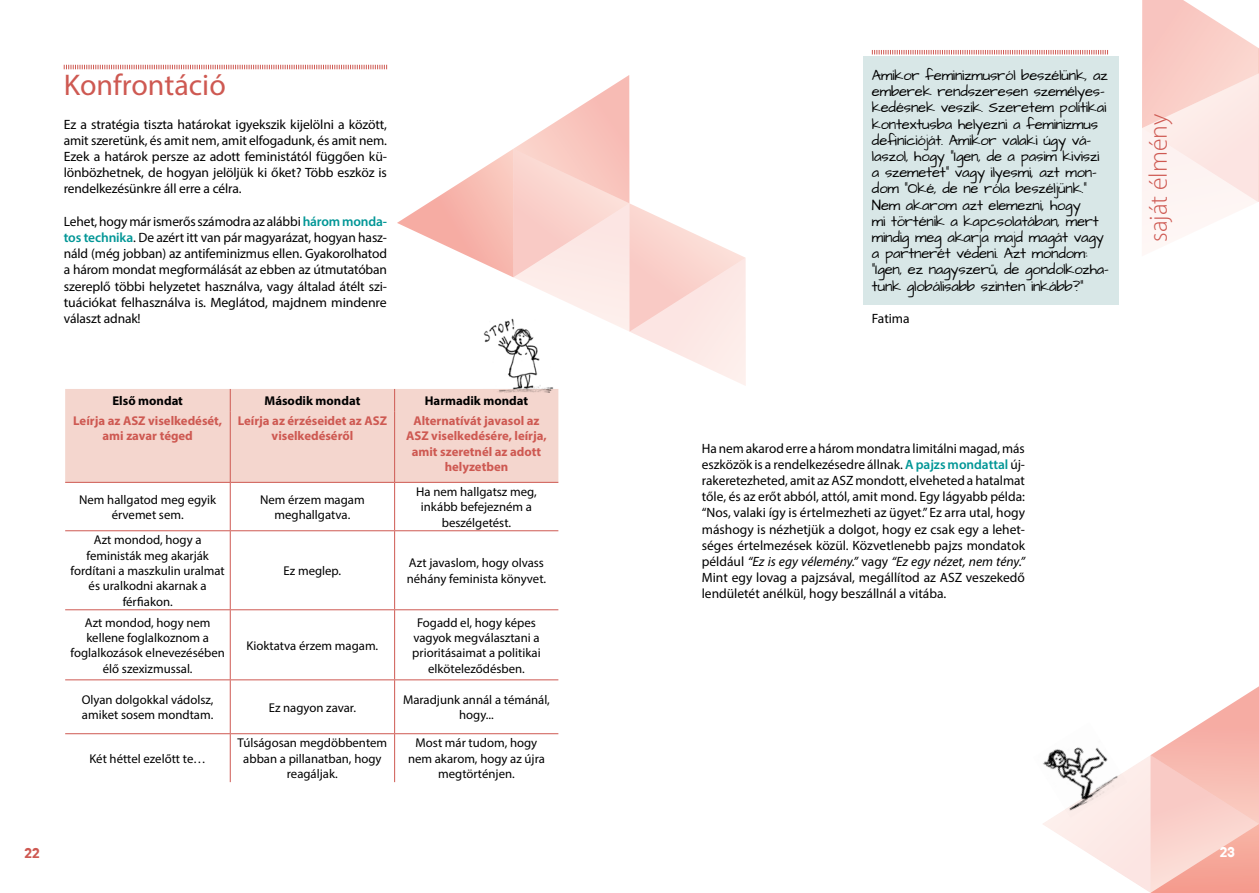
<style>
.page{position:relative;width:1259px;height:893px;background:#fff}
.page>*{position:absolute;margin:0;border:0;box-sizing:border-box;transform-origin:0 0}
.t1{font:30px "Myriad Pro";color:#ce5952}
.t2{font:300 25.65px "Myriad Pro";color:#ce5952}
.t3{font:15px/16.2px "Architects Daughter";letter-spacing:-.01em;color:#000}
.t4{font:13.5px/16.2px "Myriad Pro";letter-spacing:-.005em;color:#000;text-align:justify}
.t5{font:700 13.5px "Arvo";color:#ce5952}
.t6{font:700 13.5px "Arvo";color:#fff}
.t7{font:12.75px/15.3px "Myriad Pro";color:#000;text-align:center}
.t8{font:700 12.75px/15.3px "Myriad Pro";color:#ce5952;text-align:center}
.t9{font:700 12.75px "Myriad Pro";color:#000}
.s1{font-weight:600;color:#009696}
.s2{font-style:italic}
</style>
<div class="page">
<svg style="left:1043px;top:686px;width:216px;height:207px"></svg>
<img style="left:1065px;top:773px;width:62px;height:45px">
<svg style="left:64px;top:65px;width:323px;height:4px"></svg>
<div style="left:65px;top:389px;width:493px;height:93px;background:#f4d6ce"></div>
<svg style="left:230px;top:389px;width:1px;height:22px"></svg>
<hr style="left:230px;top:411px;width:1px;height:71px;background:#ce5952">
<hr style="left:394px;top:411px;width:1px;height:71px;background:#ce5952">
<hr style="left:65px;top:482px;width:165px;height:1px;background:#ce5952">
<hr style="left:65px;top:530px;width:165px;height:1px;background:#ce5952">
<hr style="left:65px;top:609px;width:165px;height:1px;background:#ce5952">
<hr style="left:65px;top:679px;width:165px;height:1px;background:#ce5952">
<hr style="left:230px;top:483px;width:1px;height:47px;background:#ce5952">
<hr style="left:230px;top:531px;width:1px;height:78px;background:#ce5952">
<hr style="left:230px;top:610px;width:1px;height:69px;background:#ce5952">
<hr style="left:230px;top:680px;width:1px;height:53px;background:#ce5952">
<hr style="left:230px;top:482px;width:165px;height:1px;background:#ce5952">
<hr style="left:230px;top:530px;width:165px;height:1px;background:#ce5952">
<hr style="left:230px;top:609px;width:165px;height:1px;background:#ce5952">
<hr style="left:230px;top:679px;width:165px;height:1px;background:#ce5952">
<hr style="left:394px;top:483px;width:1px;height:47px;background:#ce5952">
<hr style="left:394px;top:531px;width:1px;height:78px;background:#ce5952">
<hr style="left:394px;top:610px;width:1px;height:69px;background:#ce5952">
<hr style="left:394px;top:680px;width:1px;height:53px;background:#ce5952">
<hr style="left:395px;top:482px;width:163px;height:1px;background:#ce5952">
<hr style="left:395px;top:530px;width:163px;height:1px;background:#ce5952">
<hr style="left:395px;top:609px;width:163px;height:1px;background:#ce5952">
<hr style="left:395px;top:679px;width:163px;height:1px;background:#ce5952">
<hr style="left:65px;top:733px;width:165px;height:1px;background:#ce5952">
<hr style="left:230px;top:734px;width:1px;height:48px;background:#ce5952">
<hr style="left:230px;top:733px;width:165px;height:1px;background:#ce5952">
<hr style="left:394px;top:734px;width:1px;height:48px;background:#ce5952">
<hr style="left:395px;top:733px;width:163px;height:1px;background:#ce5952">
<div style="left:863px;top:57px;width:255px;height:248px;background:#d8e7e7"></div>
<svg style="left:872px;top:50px;width:236px;height:4px"></svg>
<svg style="left:1142px;top:0;width:117px;height:237px"></svg>
<svg style="left:394px;top:75px;width:352px;height:336px"></svg>
<img style="left:483px;top:318px;width:72px;height:76px">
<img style="left:1043px;top:722px;width:78px;height:87px">
<h1 class="t1" style="left:64px;top:66px;width:163px">Konfrontáció</h1>
<p class="t4" style="left:64px;top:116px;width:325px">Ez a stratégia tiszta határokat igyekszik kijelölni a között, amit szeretünk, és amit nem, amit elfogadunk, és amit nem.<br>Ezek a határok persze az adott feministától függően kü&shy;lönbözhetnek, de hogyan jelöljük ki őket? Több eszköz is rendelkezésünkre áll erre a célra.</p>
<p class="t4" style="left:64px;top:213px;width:325px">Lehet, hogy már ismerős számodra az alábbi <span class="s1">három monda&shy;tos technika</span>. De azért itt van pár magyarázat, hogyan hasz&shy;náld (még jobban) az antifeminizmus ellen. Gyakorolhatod a három mondat megformálását az ebben az útmutatóban szereplő többi helyzetet használva, vagy általad átélt szi&shy;tuációkat felhasználva is. Meglátod, majdnem mindenre választ adnak!</p>
<p class="t9" style="left:112px;top:392px;width:72px">Első mondat</p>
<p class="t9" style="left:264px;top:392px;width:97px">Második mondat</p>
<p class="t9" style="left:425px;top:392px;width:105px">Harmadik mondat</p>
<p class="t8" style="left:73px;top:413px;width:150px">Leírja az ASZ viselkedését, ami zavar téged</p>
<p class="t8" style="left:238px;top:413px;width:151px">Leírja az érzéseidet az ASZ viselkedéséről</p>
<p class="t8" style="left:406px;top:413px;width:142px">Alternatívát javasol az<br>ASZ viselkedésére, leírja, amit szeretnél az adott helyzetben</p>
<p class="t7" style="left:79px;top:492px;width:138px">Nem hallgatod meg egyik érvemet sem.</p>
<p class="t7" style="left:260px;top:492px;width:106px">Nem érzem magam meghallgatva.</p>
<p class="t7" style="left:416px;top:484px;width:122px">Ha nem hallgatsz meg, inkább befejezném a beszélgetést.</p>
<p class="t7" style="left:71px;top:532px;width:156px">Azt mondod, hogy a feministák meg akarják fordítani a maszkulin uralmat és uralkodni akarnak a férfiakon.</p>
<p class="t7" style="left:284px;top:563px;width:59px">Ez meglep.</p>
<p class="t7" style="left:407px;top:555px;width:141px;text-align:left">Azt javaslom, hogy olvass néhány feminista könyvet.</p>
<p class="t7" style="left:71px;top:614px;width:156px">Azt mondod, hogy nem kellene foglalkoznom a foglalkozások elnevezésében élő szexizmussal.</p>
<p class="t7" style="left:246px;top:637px;width:133px">Kioktatva érzem magam.</p>
<p class="t7" style="left:412px;top:614px;width:130px">Fogadd el, hogy képes vagyok megválasztani a prioritásaimat a politikai elköteleződésben.</p>
<p class="t7" style="left:82px;top:692px;width:133px;text-align:left">Olyan dolgokkal vádolsz, amiket sosem mondtam.</p>
<p class="t7" style="left:269px;top:699px;width:89px">Ez nagyon zavar.</p>
<p class="t7" style="left:403px;top:692px;width:148px">Maradjunk annál a témánál, hogy...</p>
<p class="t7" style="left:89px;top:751px;width:118px">Két héttel ezelőtt te…</p>
<p class="t7" style="left:238px;top:735px;width:151px">Túlságosan megdöbbentem abban a pillanatban, hogy reagáljak.</p>
<p class="t7" style="left:408px;top:735px;width:138px">Most már tudom, hogy nem akarom, hogy az újra megtörténjen.</p>
<p class="t3" style="left:872px;top:68px;width:238px">Amikor feminizmusról beszélünk, az emberek rendszeresen személyes&shy;kedésnek veszik. Szeretem politikai kontextusba helyezni a feminizmus definícióját. Amikor valaki úgy vá&shy;laszol, hogy “Igen, de a pasim kiviszi a szemetet” vagy ilyesmi, azt mon&shy;dom “Oké, de ne róla beszéljünk.” Nem akarom azt elemezni, hogy<br>mi történik a kapcsolatában, mert mindig meg akarja majd magát vagy a partnerét védeni. Azt mondom: “Igen, ez nagyszerű, de gondolkozha&shy;tunk globálisabb szinten inkább?”</p>
<p class="t4" style="left:872px;top:310px;width:39px">Fatima</p>
<h2 class="t2" style="left:1143px;top:242px;width:130px;rotate:-90deg">saját élmény</h2>
<p class="t4" style="left:702px;top:440px;width:325px">Ha nem akarod erre a három mondatra limitálni magad, más eszközök is a rendelkezésedre állnak. <span class="s1">A pajzs mondattal</span> új&shy;rakeretezheted, amit az ASZ mondott, elveheted a hatalmat tőle, és az erőt abból, attól, amit mond. Egy lágyabb példa: “Nos, valaki így is értelmezheti az ügyet.” Ez arra utal, hogy máshogy is nézhetjük a dolgot, hogy ez csak egy a lehet&shy;séges értelmezések közül. Közvetlenebb pajzs mondatok például <span class="s2">“Ez is egy vélemény.”</span> vagy <span class="s2">“Ez egy nézet, nem tény.” </span>Mint egy lovag a pajzsával, megállítod az ASZ veszekedő lendületét anélkül, hogy beszállnál a vitába.</p>
<p class="t5" style="left:24px;top:844px;width:17px">22</p>
<p class="t6" style="left:1219px;top:844px;width:16px">23</p>
</div>
